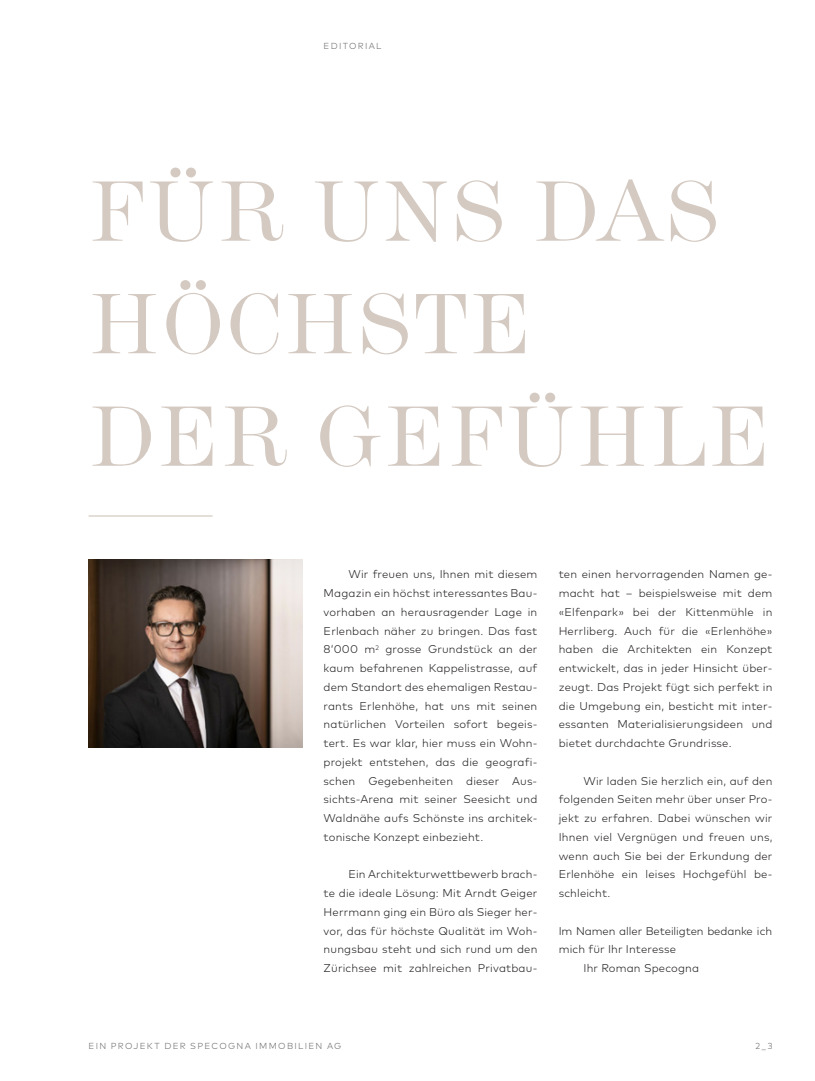
<style>
.page{position:relative;width:815px;height:1081px;background:#fff}
.page>*{position:absolute;margin:0;border:0;box-sizing:border-box;transform-origin:0 0}
.t1{font:300 88.75px/112.5px "Modern No 216";letter-spacing:.025em;color:#d4cac2}
.t2{font:300 11.25px/18.8px "Mark Pro";letter-spacing:.015em;color:#231f20;text-align:justify}
.t3{font:300 11.25px/18.8px "Mark Pro";letter-spacing:-.005em;color:#231f20}
.t4{font:300 8.75px "Mark Pro";letter-spacing:.155em;color:#6c6d70}
</style>
<div class="page">
<img style="left:89px;top:559px;width:213px;height:188px">
<hr style="left:89px;top:515px;width:124px;height:2px;background:#d4cac2">
<p class="t4" style="left:324px;top:40px;width:59px">EDITORIAL</p>
<p class="t1" style="left:89px;top:156px;width:683px">FÜR UNS DAS<br>HÖCHSTE<br>DER GEFÜHLE</p>
<p class="t2" style="left:324px;top:564px;width:215px;text-indent:25px">Wir freuen uns, Ihnen mit diesem Magazin ein höchst interessantes Bau&shy;vorhaben an herausragender Lage in Erlenbach näher zu bringen. Das fast 8‘000 m<sup>2</sup> grosse Grundstück an der kaum befahrenen Kappelistrasse, auf dem Standort des ehemaligen Restau&shy;rants Erlenhöhe, hat uns mit seinen natürlichen Vorteilen sofort begeis&shy;tert. Es war klar, hier muss ein Wohn&shy;projekt entstehen, das die geografi&shy;schen Gegebenheiten dieser Aus&shy;sichts-Arena mit seiner Seesicht und Waldnähe aufs Schönste ins architek&shy;tonische Konzept einbezieht.</p>
<p class="t2" style="left:324px;top:864px;width:215px;text-indent:25px">Ein Architekturwettbewerb brach&shy;te die ideale Lösung: Mit Arndt Geiger Herrmann ging ein Büro als Sieger her&shy;vor, das für höchste Qualität im Woh&shy;nungsbau steht und sich rund um den Zürichsee mit zahlreichen Privatbau-</p>
<p class="t2" style="left:559px;top:564px;width:215px">ten einen hervorragenden Namen ge&shy;macht hat – beispielsweise mit dem «Elfenpark» bei der Kittenmühle in Herrliberg. Auch für die «Erlenhöhe» haben die Architekten ein Konzept entwickelt, das in jeder Hinsicht über&shy;zeugt. Das Projekt fügt sich perfekt in die Umgebung ein, besticht mit inter&shy;essanten Materialisierungsideen und bietet durchdachte Grundrisse.</p>
<p class="t2" style="left:559px;top:770px;width:215px;text-indent:25px">Wir laden Sie herzlich ein, auf den folgenden Seiten mehr über unser Pro&shy;jekt zu erfahren. Dabei wünschen wir Ihnen viel Vergnügen und freuen uns, wenn auch Sie bei der Erkundung der Erlenhöhe ein leises Hochgefühl be&shy;schleicht.</p>
<p class="t3" style="left:559px;top:920px;width:215px">Im Namen aller Beteiligten bedanke ich mich für Ihr Interesse</p>
<p class="t2" style="left:583px;top:958px;width:117px">Ihr Roman Specogna</p>
<p class="t4" style="left:89px;top:1039px;width:254px">EIN PROJEKT DER SPECOGNA IMMOBILIEN AG</p>
<p class="t4" style="left:755px;top:1039px;width:19px">2_3</p>
</div>
